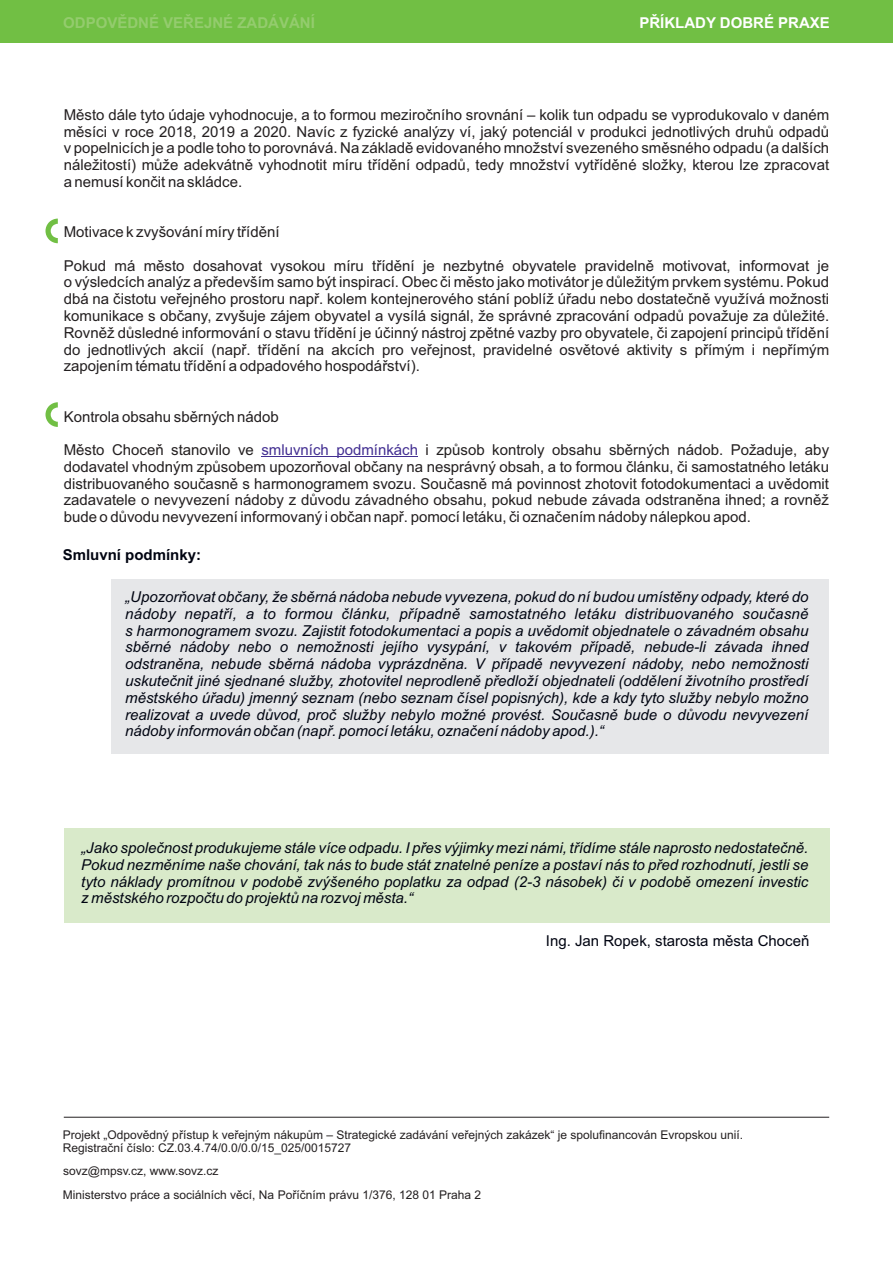
<style>
.page{position:relative;width:893px;height:1263px;background:#fff}
.page>*{position:absolute;margin:0;border:0;box-sizing:border-box;transform-origin:0 0}
.t1{font:15px/16.8px "Arial";color:#231f20;text-align:justify}
.t2{font:italic 15px/16.8px "Arial";color:#000411;text-align:justify}
.t3{font:15px "Arial";color:#000411}
.t4{font:700 15px "Arial";color:#94cc6e}
.t5{font:700 15px "Arial";color:#fff}
.t6{font:700 15px "Arial";color:#000411}
.t7{font:12px/13.4px "Arial";color:#231f20}
.s1{color:#432f92}
</style>
<div class="page">
<div style="left:0;top:0;width:893px;height:43px;background:#71bf44"></div>
<hr style="left:64px;top:1117px;width:765px;height:1px;background:#231f20">
<hr style="left:261px;top:456px;width:157px;height:1px;background:#432f92">
<div style="left:111px;top:579px;width:718px;height:175px;background:#e6e7e9"></div>
<div style="left:64px;top:828px;width:765px;height:94px;background:#d9eaca"></div>
<svg style="left:46px;top:219px;width:12px;height:24px"></svg>
<svg style="left:46px;top:402px;width:12px;height:25px"></svg>
<p class="t4" style="left:63px;top:17px;width:253px">ODPOVĚDNÉ VEŘEJNÉ ZADÁVÁNÍ</p>
<p class="t5" style="left:639px;top:17px;width:192px">PŘÍKLADY DOBRÉ PRAXE</p>
<p class="t1" style="left:64px;top:108px;width:767px">Město dále tyto údaje vyhodnocuje, a to formou meziročního srovnání – kolik tun odpadu se vyprodukovalo v daném měsíci v roce 2018, 2019 a 2020. Navíc z fyzické analýzy ví, jaký potenciál v produkci jednotlivých druhů odpadů v popelnicích je a podle toho to porovnává. Na základě evidovaného množství svezeného směsného odpadu (a dalších náležitostí) může adekvátně vyhodnotit míru třídění odpadů, tedy množství vytříděné složky, kterou lze zpracovat a nemusí končit na skládce.</p>
<p class="t1" style="left:64px;top:225px;width:217px">Motivace k zvyšování míry třídění</p>
<p class="t1" style="left:64px;top:258px;width:767px">Pokud má město dosahovat vysokou míru třídění je nezbytné obyvatele pravidelně motivovat, informovat je o výsledcích analýz a především samo být inspirací. Obec či město jako motivátor je důležitým prvkem systému. Pokud dbá na čistotu veřejného prostoru např. kolem kontejnerového stání poblíž úřadu nebo dostatečně využívá možnosti komunikace s občany, zvyšuje zájem obyvatel a vysílá signál, že správné zpracování odpadů považuje za důležité.<br>Rovněž důsledné informování o stavu třídění je účinný nástroj zpětné vazby pro obyvatele, či zapojení principů třídění do jednotlivých akcií (např. třídění na akcích pro veřejnost, pravidelné osvětové aktivity s přímým i nepřímým zapojením tématu třídění a odpadového hospodářství).</p>
<p class="t1" style="left:64px;top:409px;width:217px">Kontrola obsahu sběrných nádob</p>
<p class="t1" style="left:64px;top:443px;width:767px">Město Choceň stanovilo ve <span class="s1">smluvních podmínkách</span> i způsob kontroly obsahu sběrných nádob. Požaduje, aby dodavatel vhodným způsobem upozorňoval občany na nesprávný obsah, a to formou článku, či samostatného letáku distribuovaného současně s harmonogramem svozu. Současně má povinnost zhotovit fotodokumentaci a uvědomit zadavatele o nevyvezení nádoby z důvodu závadného obsahu, pokud nebude závada odstraněna ihned; a rovněž bude o důvodu nevyvezení informovaný i občan např. pomocí letáku, či označením nádoby nálepkou apod.</p>
<p class="t6" style="left:63px;top:549px;width:140px">Smluvní podmínky:</p>
<p class="t2" style="left:125px;top:590px;width:685px">„Upozorňovat občany, že sběrná nádoba nebude vyvezena, pokud do ní budou umístěny odpady, které do nádoby nepatří, a to formou článku, případně samostatného letáku distribuovaného současně s harmonogramem svozu. Zajistit fotodokumentaci a popis a uvědomit objednatele o závadném obsahu sběrné nádoby nebo o nemožnosti jejího vysypání, v takovém případě, nebude-li závada ihned odstraněna, nebude sběrná nádoba vyprázdněna. V případě nevyvezení nádoby, nebo nemožnosti uskutečnit jiné sjednané služby, zhotovitel neprodleně předloží objednateli (oddělení životního prostředí městského úřadu) jmenný seznam (nebo seznam čísel popisných), kde a kdy tyto služby nebylo možno realizovat a uvede důvod, proč služby nebylo možné provést. Současně bude o důvodu nevyvezení nádoby informován občan (např. pomocí letáku, označení nádoby apod.).“</p>
<p class="t2" style="left:81px;top:841px;width:729px">„Jako společnost produkujeme stále více odpadu. I přes výjimky mezi námi, třídíme stále naprosto nedostatečně.<br>Pokud nezměníme naše chování, tak nás to bude stát znatelné peníze a postaví nás to před rozhodnutí, jestli se tyto náklady promítnou v podobě zvýšeného poplatku za odpad (2-3 násobek) či v podobě omezení investic z městského rozpočtu do projektů na rozvoj města.“</p>
<p class="t3" style="left:546px;top:935px;width:265px">Ing. Jan Ropek, starosta města Choceň</p>
<p class="t7" style="left:63px;top:1129px;width:682px">Projekt „Odpovědný přístup k veřejným nákupům – Strategické zadávání veřejných zakázek“ je spolufinancován Evropskou unií.<br>Registrační číslo: CZ.03.4.74/0.0/0.0/15_025/0015727</p>
<p class="t7" style="left:63px;top:1190px;width:420px">Ministerstvo práce a sociálních věcí, Na Poříčním právu 1/376, 128 01 Praha 2</p>
<p class="t7" style="left:63px;top:1166px;width:157px">sovz@mpsv.cz, www.sovz.cz</p>
</div>
